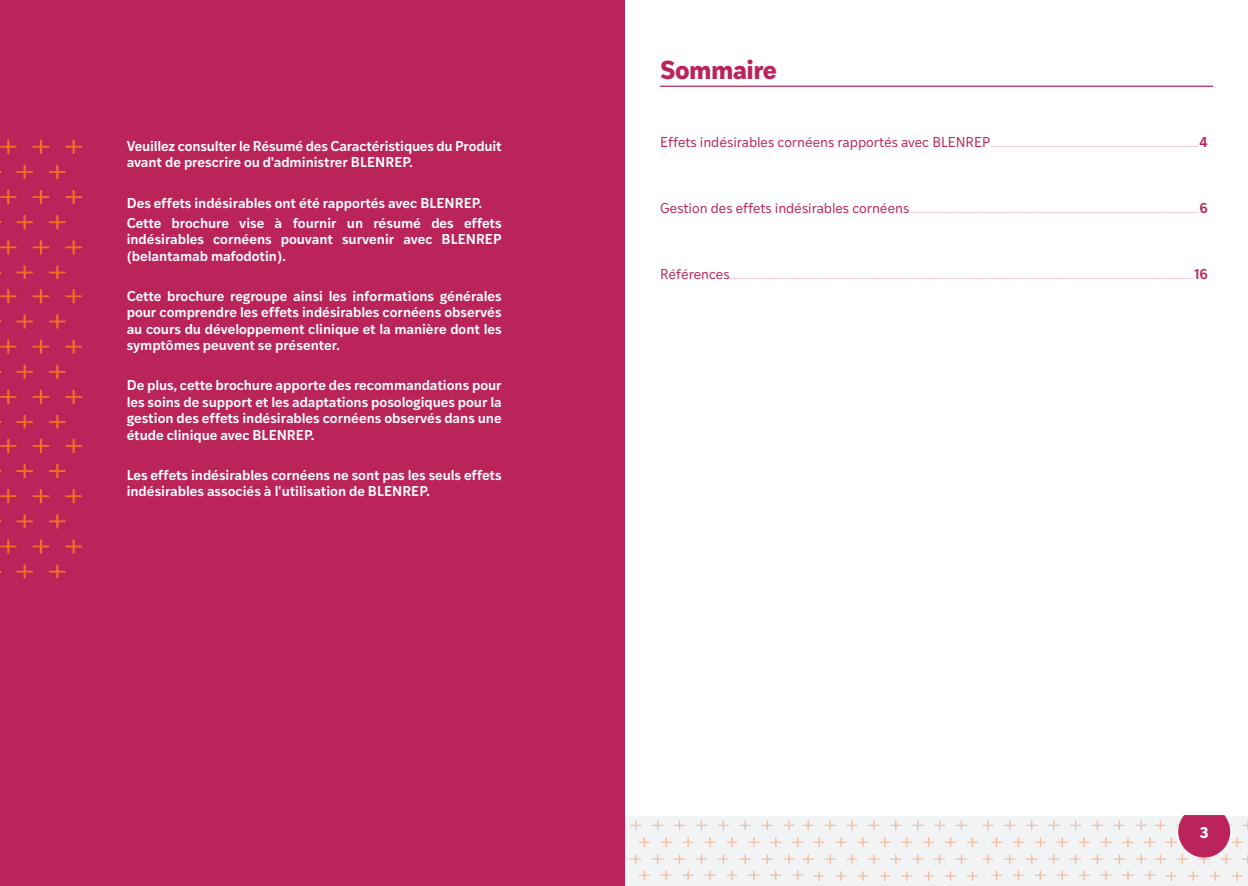
<style>
.page{position:relative;width:1248px;height:886px;background:#fff}
.page>*{position:absolute;margin:0;border:0;box-sizing:border-box;transform-origin:0 0}
.t1{font:700 25px "Ivy Style Sans";letter-spacing:-.02em;color:#bb235b}
.t2{font:700 15px "Ivy Style Sans";color:#fff}
.t3{font:600 13.75px/16.5px "Ivy Style Sans";color:#fff;text-align:justify}
.t4{font:300 6.25px "Ivy Style Sans";color:#bb235b}
.s1{font-weight:400;font-size:13.75px}
.s2{font-weight:600;font-size:13.75px}
</style>
<div class="page">
<div style="left:0;top:816px;width:1247px;height:70px;background:#f2f3f4"></div>
<svg style="left:967px;top:871px;width:10px;height:10px"></svg>
<svg style="left:945px;top:871px;width:10px;height:10px"></svg>
<svg style="left:923px;top:871px;width:11px;height:10px"></svg>
<svg style="left:901px;top:871px;width:11px;height:10px"></svg>
<svg style="left:879px;top:871px;width:11px;height:10px"></svg>
<svg style="left:857px;top:871px;width:11px;height:10px"></svg>
<svg style="left:835px;top:871px;width:11px;height:10px"></svg>
<svg style="left:813px;top:871px;width:11px;height:10px"></svg>
<svg style="left:792px;top:870px;width:11px;height:10px"></svg>
<svg style="left:770px;top:870px;width:11px;height:10px"></svg>
<svg style="left:748px;top:870px;width:11px;height:10px"></svg>
<svg style="left:726px;top:870px;width:11px;height:10px"></svg>
<svg style="left:704px;top:870px;width:11px;height:10px"></svg>
<svg style="left:682px;top:870px;width:11px;height:10px"></svg>
<svg style="left:660px;top:870px;width:11px;height:10px"></svg>
<svg style="left:638px;top:870px;width:11px;height:10px"></svg>
<svg style="left:1231px;top:871px;width:11px;height:10px"></svg>
<svg style="left:1209px;top:871px;width:11px;height:10px"></svg>
<svg style="left:1187px;top:871px;width:11px;height:10px"></svg>
<svg style="left:1166px;top:871px;width:10px;height:10px"></svg>
<svg style="left:1144px;top:870px;width:11px;height:10px"></svg>
<svg style="left:1122px;top:870px;width:11px;height:10px"></svg>
<svg style="left:1100px;top:870px;width:11px;height:10px"></svg>
<svg style="left:1078px;top:870px;width:11px;height:10px"></svg>
<svg style="left:1056px;top:870px;width:11px;height:10px"></svg>
<svg style="left:1035px;top:870px;width:10px;height:10px"></svg>
<svg style="left:1013px;top:870px;width:10px;height:10px"></svg>
<svg style="left:991px;top:870px;width:10px;height:10px"></svg>
<svg style="left:630px;top:815px;width:617px;height:49px"></svg>
<div style="left:0;top:0;width:624px;height:886px;background:#bb235b"></div>
<hr style="left:660px;top:86px;width:552px;height:1px;background:#bb235b">
<svg style="left:0;top:140px;width:17px;height:14px"></svg>
<svg style="left:33px;top:140px;width:16px;height:14px"></svg>
<svg style="left:65px;top:140px;width:17px;height:14px"></svg>
<svg style="left:16px;top:165px;width:17px;height:14px"></svg>
<svg style="left:49px;top:165px;width:16px;height:14px"></svg>
<svg style="left:0;top:190px;width:17px;height:14px"></svg>
<svg style="left:33px;top:190px;width:16px;height:14px"></svg>
<svg style="left:65px;top:190px;width:17px;height:14px"></svg>
<svg style="left:16px;top:215px;width:17px;height:14px"></svg>
<svg style="left:49px;top:215px;width:16px;height:14px"></svg>
<svg style="left:0;top:240px;width:17px;height:14px"></svg>
<svg style="left:33px;top:240px;width:16px;height:14px"></svg>
<svg style="left:65px;top:240px;width:17px;height:14px"></svg>
<svg style="left:16px;top:265px;width:17px;height:14px"></svg>
<svg style="left:49px;top:265px;width:16px;height:14px"></svg>
<svg style="left:0;top:289px;width:17px;height:14px"></svg>
<svg style="left:33px;top:289px;width:16px;height:14px"></svg>
<svg style="left:65px;top:289px;width:17px;height:14px"></svg>
<svg style="left:16px;top:314px;width:17px;height:14px"></svg>
<svg style="left:49px;top:314px;width:16px;height:14px"></svg>
<svg style="left:0;top:340px;width:17px;height:14px"></svg>
<svg style="left:33px;top:340px;width:16px;height:14px"></svg>
<svg style="left:65px;top:340px;width:17px;height:14px"></svg>
<svg style="left:16px;top:365px;width:17px;height:14px"></svg>
<svg style="left:49px;top:365px;width:16px;height:14px"></svg>
<svg style="left:0;top:390px;width:17px;height:14px"></svg>
<svg style="left:33px;top:390px;width:16px;height:14px"></svg>
<svg style="left:65px;top:390px;width:17px;height:14px"></svg>
<svg style="left:16px;top:415px;width:17px;height:13px"></svg>
<svg style="left:49px;top:415px;width:16px;height:13px"></svg>
<svg style="left:0;top:439px;width:17px;height:14px"></svg>
<svg style="left:33px;top:439px;width:16px;height:14px"></svg>
<svg style="left:65px;top:439px;width:17px;height:14px"></svg>
<svg style="left:16px;top:464px;width:17px;height:14px"></svg>
<svg style="left:49px;top:464px;width:16px;height:14px"></svg>
<svg style="left:0;top:489px;width:17px;height:14px"></svg>
<svg style="left:33px;top:489px;width:16px;height:14px"></svg>
<svg style="left:65px;top:489px;width:17px;height:14px"></svg>
<svg style="left:16px;top:514px;width:17px;height:14px"></svg>
<svg style="left:49px;top:514px;width:16px;height:14px"></svg>
<svg style="left:0;top:539px;width:17px;height:14px"></svg>
<svg style="left:33px;top:539px;width:16px;height:14px"></svg>
<svg style="left:65px;top:539px;width:17px;height:14px"></svg>
<svg style="left:16px;top:565px;width:17px;height:13px"></svg>
<svg style="left:49px;top:565px;width:16px;height:13px"></svg>
<p class="t3" style="left:127px;top:137px;width:376px">Veuillez consulter le Résumé des Caractéristiques du Produit avant de prescrire ou d'administrer BLENREP.</p>
<p class="t3" style="left:127px;top:193px;width:357px">Des effets indésirables ont été rapportés avec BLENREP.</p>
<p class="t3" style="left:127px;top:213px;width:376px">Cette brochure vise à fournir un résumé des effets indésirables cornéens pouvant survenir avec BLENREP (belantamab mafodotin).</p>
<p class="t3" style="left:127px;top:287px;width:376px">Cette brochure regroupe ainsi les informations générales pour comprendre les effets indésirables cornéens observés au cours du développement clinique et la manière dont les symptômes peuvent se présenter.</p>
<p class="t3" style="left:127px;top:376px;width:376px">De plus, cette brochure apporte des recommandations pour les soins de support et les adaptations posologiques pour la gestion des effets indésirables cornéens observés dans une étude clinique avec BLENREP.</p>
<p class="t3" style="left:127px;top:466px;width:376px">Les effets indésirables cornéens ne sont pas les seuls effets indésirables associés à l'utilisation de BLENREP.</p>
<p class="t1" style="left:660px;top:49px;width:118px">Sommaire</p>
<p class="t4" style="left:660px;top:141px;width:549px"><span class="s1">Effets indésirables cornéens rapportés avec BLENREP</span>............................................................................................................................................ <span class="s2">4</span></p>
<p class="t4" style="left:660px;top:207px;width:549px"><span class="s1">Gestion des effets indésirables cornéens</span> .................................................................................................................................................................................................. <span class="s2">6</span></p>
<p class="t4" style="left:660px;top:273px;width:549px"><span class="s1">Références</span>.........................................................................................................................................................................................................................................................................................................................<span class="s2">16</span></p>
<h2 class="t2" style="left:1199px;top:820px;width:11px">3</h2>
</div>
